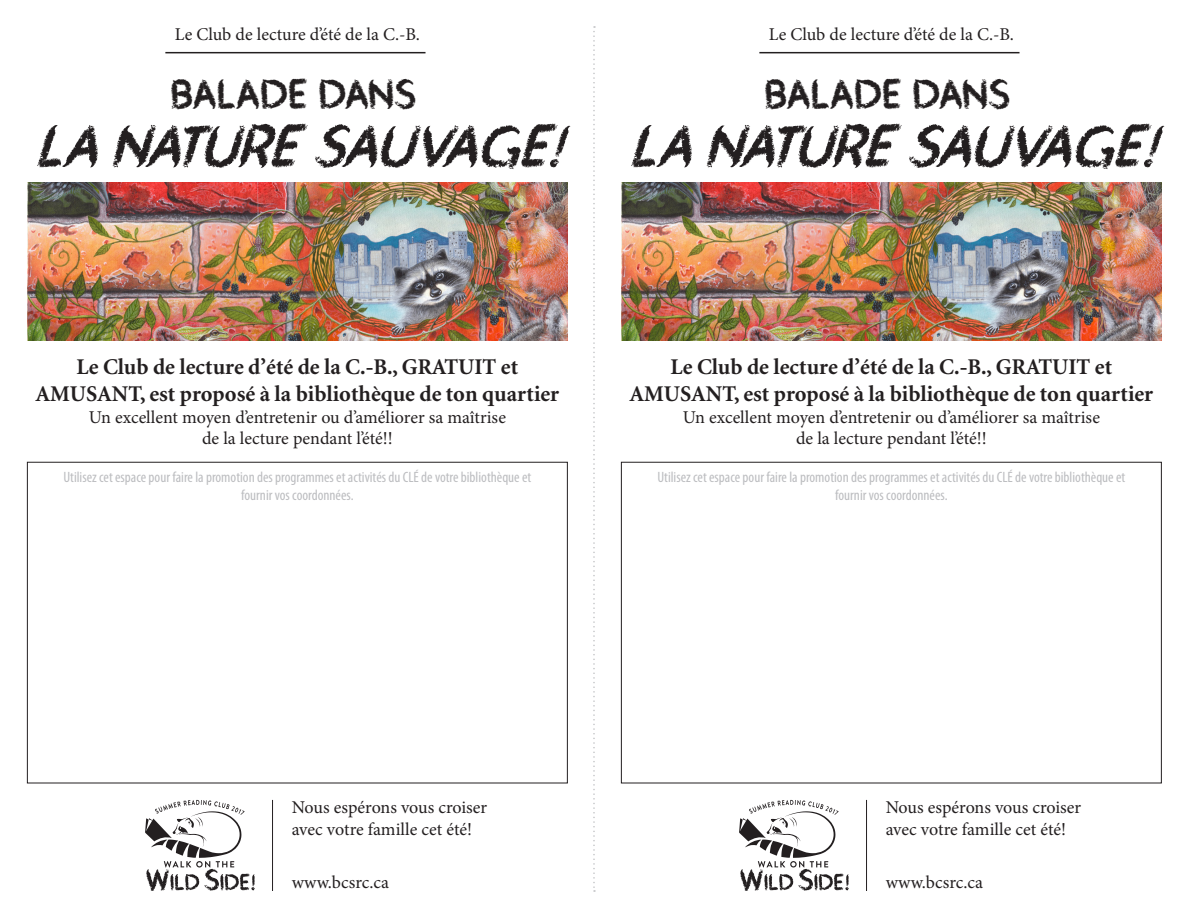
<style>
.page{position:relative;width:1188px;height:918px;background:#fff}
.page>*{position:absolute;margin:0;border:0;box-sizing:border-box;transform-origin:0 0}
.t1{font:italic 60px "Mr Chalk";color:#231f20}
.t2{font:42px "Mr Chalk";letter-spacing:-.005em;color:#231f20}
.t3{font:700 22.5px/27px "Minion";color:#231f20;text-align:center}
.t4{font:18px/21.6px "Minion Pro";color:#231f20}
.t5{font:condensed 15px/18px "Myriad Pro";color:#bcbdc0;text-align:center}
</style>
<div class="page">
<hr style="left:759px;top:52px;width:261px;height:1px;background:#231f20">
<hr style="left:165px;top:52px;width:261px;height:1px;background:#231f20">
<svg style="left:739px;top:800px;width:110px;height:91px"></svg>
<svg style="left:145px;top:800px;width:110px;height:91px"></svg>
<img style="left:621px;top:183px;width:540px;height:157px">
<img style="left:27px;top:183px;width:540px;height:157px">
<hr style="left:866px;top:800px;width:1px;height:91px;background:#231f20">
<hr style="left:272px;top:800px;width:1px;height:91px;background:#231f20">
<svg style="left:593px;top:26px;width:2px;height:866px"></svg>
<p class="t4" style="left:175px;top:24px;width:247px">Le Club de lecture d’été de la C.-B.</p>
<p class="t4" style="left:769px;top:24px;width:247px">Le Club de lecture d’été de la C.-B.</p>
<p class="t2" style="left:170px;top:70px;width:248px">BALADE DANS</p>
<p class="t2" style="left:764px;top:70px;width:248px">BALADE DANS</p>
<p class="t1" style="left:34px;top:111px;width:552px">LANATURESAUVAGE!</p>
<p class="t1" style="left:628px;top:111px;width:552px">LANATURESAUVAGE!</p>
<p class="t3" style="left:35px;top:354px;width:525px">Le Club de lecture d’été de la C.-B., GRATUIT et<br>AMUSANT, est proposé à la bibliothèque de ton quartier</p>
<p class="t4" style="left:89px;top:406px;width:419px;text-align:center">Un excellent moyen d’entretenir ou d’améliorer sa maîtrise de la lecture pendant l’été!!</p>
<p class="t5" style="left:63px;top:468px;width:469px">Utilisez cet espace pour faire la promotion des programmes et activités du CLÉ de votre bibliothèque et fournir vos coordonnées.</p>
<p class="t3" style="left:629px;top:354px;width:525px">Le Club de lecture d’été de la C.-B., GRATUIT et<br>AMUSANT, est proposé à la bibliothèque de ton quartier</p>
<p class="t4" style="left:683px;top:406px;width:419px;text-align:center">Un excellent moyen d’entretenir ou d’améliorer sa maîtrise de la lecture pendant l’été!!</p>
<p class="t5" style="left:657px;top:468px;width:469px">Utilisez cet espace pour faire la promotion des programmes et activités du CLÉ de votre bibliothèque et fournir vos coordonnées.</p>
<p class="t4" style="left:292px;top:797px;width:197px">Nous espérons vous croiser avec votre famille cet été!</p>
<p class="t4" style="left:886px;top:797px;width:197px">Nous espérons vous croiser avec votre famille cet été!</p>
<p class="t4" style="left:292px;top:872px;width:99px">www.bcsrc.ca</p>
<p class="t4" style="left:886px;top:872px;width:99px">www.bcsrc.ca</p>
</div>
